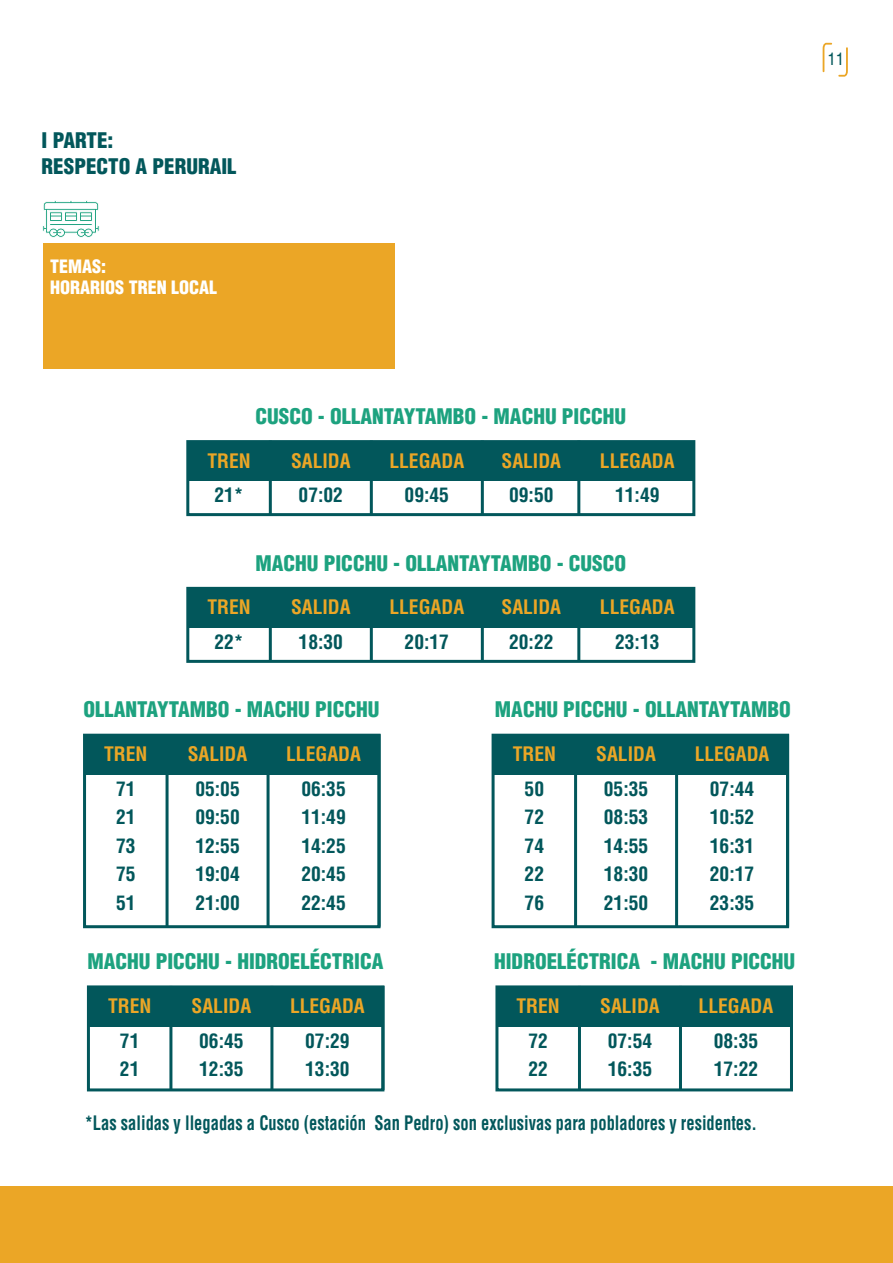
<style>
.page{position:relative;width:893px;height:1263px;background:#fff}
.page>*{position:absolute;margin:0;border:0;box-sizing:border-box;transform-origin:0 0}
.t1{font:900 condensed 21px "Helvetica LT Std";color:#1da27f}
.t2{font:900 condensed 21px/25.2px "Helvetica LT Std";color:#02575b}
.t3{font:700 condensed 19.5px/28.5px "Helvetica LT Std";color:#02575b;text-align:justify}
.t4{font:700 condensed 19.5px "Helvetica LT Std";color:#eba626}
.t5{font:700 condensed 19.5px "Helvetica LT Std";color:#02575b;scale:.85 1}
.t6{font:900 condensed 18px/21.6px "Helvetica LT Std";color:#fff}
.t7{font:17.7px "Helvetica LT Std";color:#02575b;scale:.85 1}
</style>
<div class="page">
<div style="left:43px;top:243px;width:352px;height:126px;background:#eba626"></div>
<div style="left:0;top:1186px;width:893px;height:77px;background:#eba626"></div>
<svg style="left:42px;top:200px;width:58px;height:38px"></svg>
<div style="left:49px;top:223px;width:44px;height:3px;border:1px solid #fff"></div>
<div style="left:186px;top:440px;width:509px;height:76px;border:3px solid #02575b"></div>
<div style="left:188px;top:442px;width:506px;height:39px;background:#02575b"></div>
<hr style="left:269px;top:441px;width:3px;height:74px;background:#02575b">
<hr style="left:370px;top:441px;width:3px;height:74px;background:#02575b">
<hr style="left:481px;top:441px;width:3px;height:74px;background:#02575b">
<hr style="left:577px;top:441px;width:3px;height:74px;background:#02575b">
<div style="left:186px;top:587px;width:509px;height:76px;border:3px solid #02575b"></div>
<div style="left:188px;top:588px;width:506px;height:40px;background:#02575b"></div>
<hr style="left:269px;top:587px;width:3px;height:74px;background:#02575b">
<hr style="left:370px;top:587px;width:3px;height:74px;background:#02575b">
<hr style="left:481px;top:587px;width:3px;height:74px;background:#02575b">
<hr style="left:577px;top:587px;width:3px;height:74px;background:#02575b">
<div style="left:83px;top:734px;width:298px;height:194px;border:3px solid #02575b"></div>
<div style="left:85px;top:735px;width:294px;height:40px;background:#02575b"></div>
<hr style="left:166px;top:734px;width:3px;height:193px;background:#02575b">
<hr style="left:267px;top:734px;width:3px;height:193px;background:#02575b">
<hr style="left:378px;top:734px;width:3px;height:193px;background:#02575b">
<div style="left:492px;top:734px;width:297px;height:194px;border:3px solid #02575b"></div>
<div style="left:493px;top:735px;width:295px;height:40px;background:#02575b"></div>
<hr style="left:574px;top:734px;width:3px;height:193px;background:#02575b">
<hr style="left:675px;top:734px;width:3px;height:193px;background:#02575b">
<hr style="left:786px;top:734px;width:3px;height:193px;background:#02575b">
<div style="left:87px;top:985px;width:297px;height:106px;border:3px solid #02575b"></div>
<div style="left:88px;top:987px;width:295px;height:39px;background:#02575b"></div>
<hr style="left:169px;top:986px;width:3px;height:104px;background:#02575b">
<hr style="left:270px;top:986px;width:3px;height:104px;background:#02575b">
<hr style="left:381px;top:986px;width:3px;height:104px;background:#02575b">
<div style="left:495px;top:985px;width:298px;height:106px;border:3px solid #02575b"></div>
<div style="left:497px;top:987px;width:294px;height:39px;background:#02575b"></div>
<hr style="left:578px;top:986px;width:3px;height:104px;background:#02575b">
<hr style="left:679px;top:986px;width:3px;height:104px;background:#02575b">
<hr style="left:790px;top:986px;width:3px;height:104px;background:#02575b">
<svg style="left:838px;top:47px;width:10px;height:30px"></svg>
<svg style="left:823px;top:43px;width:9px;height:29px"></svg>
<p class="t2" style="left:42px;top:128px;width:196px">I PARTE:<br>RESPECTO A PERURAIL</p>
<p class="t6" style="left:50px;top:255px;width:169px">TEMAS:<br>HORARIOS TREN LOCAL</p>
<p class="t7" style="left:827px;top:48px;width:21px">11</p>
<p class="t1" style="left:255px;top:403px;width:372px">CUSCO - OLLANTAYTAMBO - MACHU PICCHU</p>
<p class="t4" style="left:207px;top:448px;width:45px">TREN</p>
<p class="t3" style="left:214px;top:481px;width:31px">21*</p>
<p class="t4" style="left:291px;top:448px;width:61px">SALIDA</p>
<p class="t3" style="left:299px;top:481px;width:46px">07:02</p>
<p class="t4" style="left:389px;top:448px;width:76px">LLEGADA</p>
<p class="t3" style="left:405px;top:481px;width:46px">09:45</p>
<p class="t4" style="left:501px;top:448px;width:61px">SALIDA</p>
<p class="t3" style="left:509px;top:481px;width:46px">09:50</p>
<p class="t4" style="left:600px;top:448px;width:76px">LLEGADA</p>
<p class="t3" style="left:615px;top:481px;width:46px">11:49</p>
<p class="t1" style="left:255px;top:549px;width:372px">MACHU PICCHU - OLLANTAYTAMBO - CUSCO</p>
<p class="t4" style="left:207px;top:595px;width:45px">TREN</p>
<p class="t3" style="left:214px;top:627px;width:31px">22*</p>
<p class="t4" style="left:291px;top:595px;width:61px">SALIDA</p>
<p class="t3" style="left:299px;top:627px;width:46px">18:30</p>
<p class="t4" style="left:389px;top:595px;width:76px">LLEGADA</p>
<p class="t3" style="left:405px;top:627px;width:46px">20:17</p>
<p class="t1" style="left:84px;top:696px;width:297px">OLLANTAYTAMBO - MACHU PICCHU</p>
<p class="t4" style="left:104px;top:742px;width:45px">TREN</p>
<p class="t3" style="left:116px;top:774px;width:21px">71<br>21<br>73<br>75<br>51</p>
<p class="t4" style="left:188px;top:742px;width:61px">SALIDA</p>
<p class="t3" style="left:195px;top:774px;width:46px">05:05<br>09:50<br>12:55<br>19:04<br>21:00</p>
<p class="t4" style="left:286px;top:742px;width:76px">LLEGADA</p>
<p class="t3" style="left:301px;top:774px;width:46px">06:35<br>11:49<br>14:25<br>20:45<br>22:45</p>
<p class="t1" style="left:87px;top:948px;width:297px">MACHU PICCHU - HIDROELÉCTRICA</p>
<p class="t4" style="left:108px;top:994px;width:45px">TREN</p>
<p class="t3" style="left:120px;top:1026px;width:21px">71<br>21</p>
<p class="t4" style="left:192px;top:994px;width:61px">SALIDA</p>
<p class="t3" style="left:199px;top:1026px;width:46px">06:45<br>12:35</p>
<p class="t4" style="left:290px;top:994px;width:76px">LLEGADA</p>
<p class="t3" style="left:305px;top:1026px;width:46px">07:29<br>13:30</p>
<p class="t4" style="left:501px;top:595px;width:61px">SALIDA</p>
<p class="t3" style="left:509px;top:627px;width:46px">20:22</p>
<p class="t4" style="left:600px;top:595px;width:76px">LLEGADA</p>
<p class="t3" style="left:615px;top:627px;width:46px">23:13</p>
<p class="t1" style="left:495px;top:696px;width:297px">MACHU PICCHU - OLLANTAYTAMBO</p>
<p class="t4" style="left:513px;top:742px;width:45px">TREN</p>
<p class="t3" style="left:525px;top:774px;width:21px">50<br>72<br>74<br>22<br>76</p>
<p class="t4" style="left:596px;top:742px;width:61px">SALIDA</p>
<p class="t3" style="left:604px;top:774px;width:46px">05:35<br>08:53<br>14:55<br>18:30<br>21:50</p>
<p class="t4" style="left:695px;top:742px;width:76px">LLEGADA</p>
<p class="t3" style="left:710px;top:774px;width:46px">07:44<br>10:52<br>16:31<br>20:17<br>23:35</p>
<p class="t1" style="left:494px;top:948px;width:303px">HIDROELÉCTRICA - MACHU PICCHU</p>
<p class="t4" style="left:517px;top:994px;width:45px">TREN</p>
<p class="t3" style="left:528px;top:1026px;width:21px">72<br>22</p>
<p class="t4" style="left:600px;top:994px;width:61px">SALIDA</p>
<p class="t3" style="left:608px;top:1026px;width:46px">07:54<br>16:35</p>
<p class="t4" style="left:699px;top:994px;width:76px">LLEGADA</p>
<p class="t3" style="left:714px;top:1026px;width:46px">08:35<br>17:22</p>
<p class="t5" style="left:85px;top:1111px;width:792px">*Las salidas y llegadas a Cusco (estación San Pedro) son exclusivas para pobladores y residentes.</p>
</div>
